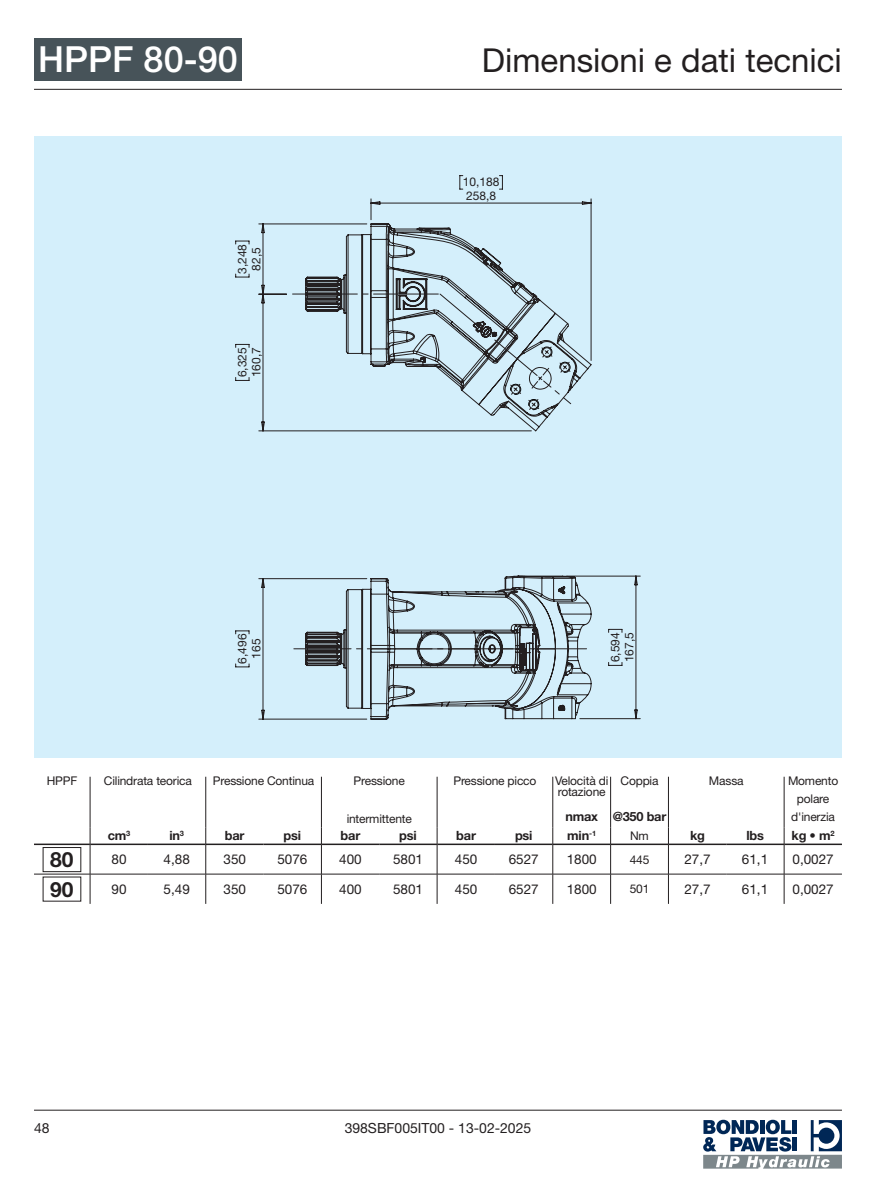
<style>
.page{position:relative;width:893px;height:1191px;background:#fff}
.page>*{position:absolute;margin:0;border:0;box-sizing:border-box;transform-origin:0 0}
.t1{font:500 36px "Helvetica Neue LT Std";color:#fff}
.t2{font:33px "Helvetica Neue LT Std";color:#231f20}
.t3{font:700 21px "Helvetica Neue LT Std";color:#231f20}
.t4{font:13.95px "Helvetica Neue LT Std";color:#231f20}
.t5{font:13.5px "Helvetica Neue LT Std";color:#231f20}
.t6{font:700 12.75px "Helvetica Neue LT Std";letter-spacing:-.015em;color:#231f20}
.t7{font:12px/14px "Helvetica Neue LT Std";letter-spacing:-.015em;color:#231f20}
</style>
<div class="page">
<hr style="left:34px;top:89px;width:808px;height:1px;background:#231f20">
<hr style="left:34px;top:1109px;width:808px;height:1px;background:#231f20">
<svg style="left:703px;top:1119px;width:139px;height:49px"></svg>
<div style="left:34px;top:38px;width:208px;height:43px;background:#475359"></div>
<div style="left:34px;top:137px;width:808px;height:621px;background:#d4effb"></div>
<svg style="left:235px;top:223px;width:70px;height:208px"></svg>
<svg style="left:291px;top:175px;width:300px;height:235px"></svg>
<svg style="left:305px;top:223px;width:287px;height:208px"></svg>
<svg style="left:235px;top:575px;width:405px;height:144px"></svg>
<hr style="left:34px;top:843px;width:56px;height:2px;background:#231f20">
<hr style="left:90px;top:843px;width:58px;height:2px;background:#231f20">
<hr style="left:148px;top:843px;width:58px;height:2px;background:#231f20">
<hr style="left:206px;top:843px;width:58px;height:2px;background:#231f20">
<hr style="left:264px;top:843px;width:57px;height:2px;background:#231f20">
<hr style="left:322px;top:843px;width:57px;height:2px;background:#231f20">
<hr style="left:379px;top:843px;width:58px;height:2px;background:#231f20">
<hr style="left:437px;top:843px;width:58px;height:2px;background:#231f20">
<hr style="left:495px;top:843px;width:58px;height:2px;background:#231f20">
<hr style="left:553px;top:843px;width:57px;height:2px;background:#231f20">
<hr style="left:611px;top:843px;width:57px;height:2px;background:#231f20">
<hr style="left:669px;top:843px;width:57px;height:2px;background:#231f20">
<hr style="left:726px;top:843px;width:58px;height:2px;background:#231f20">
<hr style="left:784px;top:843px;width:58px;height:2px;background:#231f20">
<hr style="left:34px;top:874px;width:56px;height:1px;background:#231f20">
<hr style="left:90px;top:874px;width:58px;height:1px;background:#231f20">
<hr style="left:148px;top:874px;width:58px;height:1px;background:#231f20">
<hr style="left:206px;top:874px;width:58px;height:1px;background:#231f20">
<hr style="left:264px;top:874px;width:57px;height:1px;background:#231f20">
<hr style="left:321px;top:874px;width:58px;height:1px;background:#231f20">
<hr style="left:379px;top:874px;width:58px;height:1px;background:#231f20">
<hr style="left:437px;top:874px;width:58px;height:1px;background:#231f20">
<hr style="left:495px;top:874px;width:58px;height:1px;background:#231f20">
<hr style="left:553px;top:874px;width:58px;height:1px;background:#231f20">
<hr style="left:611px;top:874px;width:57px;height:1px;background:#231f20">
<hr style="left:668px;top:874px;width:58px;height:1px;background:#231f20">
<hr style="left:726px;top:874px;width:58px;height:1px;background:#231f20">
<hr style="left:784px;top:874px;width:58px;height:1px;background:#231f20">
<hr style="left:90px;top:776px;width:1px;height:51px;background:#231f20">
<svg style="left:90px;top:827px;width:1px;height:17px"></svg>
<hr style="left:784px;top:776px;width:1px;height:51px;background:#231f20">
<svg style="left:784px;top:827px;width:1px;height:17px"></svg>
<hr style="left:205px;top:776px;width:1px;height:51px;background:#231f20">
<svg style="left:205px;top:827px;width:1px;height:17px"></svg>
<hr style="left:321px;top:776px;width:1px;height:51px;background:#231f20">
<svg style="left:321px;top:827px;width:1px;height:17px"></svg>
<hr style="left:437px;top:776px;width:1px;height:51px;background:#231f20">
<svg style="left:437px;top:827px;width:1px;height:17px"></svg>
<hr style="left:552px;top:776px;width:1px;height:51px;background:#231f20">
<svg style="left:552px;top:827px;width:1px;height:17px"></svg>
<hr style="left:610px;top:776px;width:1px;height:51px;background:#231f20">
<hr style="left:668px;top:776px;width:1px;height:51px;background:#231f20">
<svg style="left:610px;top:827px;width:1px;height:17px"></svg>
<svg style="left:668px;top:827px;width:1px;height:17px"></svg>
<hr style="left:90px;top:844px;width:1px;height:30px;background:#231f20">
<hr style="left:90px;top:874px;width:1px;height:30px;background:#231f20">
<hr style="left:205px;top:844px;width:1px;height:30px;background:#231f20">
<hr style="left:205px;top:874px;width:1px;height:30px;background:#231f20">
<hr style="left:321px;top:844px;width:1px;height:30px;background:#231f20">
<hr style="left:321px;top:874px;width:1px;height:30px;background:#231f20">
<hr style="left:437px;top:844px;width:1px;height:30px;background:#231f20">
<hr style="left:437px;top:874px;width:1px;height:30px;background:#231f20">
<hr style="left:552px;top:844px;width:1px;height:30px;background:#231f20">
<hr style="left:552px;top:874px;width:1px;height:30px;background:#231f20">
<hr style="left:610px;top:844px;width:1px;height:30px;background:#231f20">
<hr style="left:668px;top:844px;width:1px;height:30px;background:#231f20">
<hr style="left:610px;top:874px;width:1px;height:30px;background:#231f20">
<hr style="left:668px;top:874px;width:1px;height:30px;background:#231f20">
<hr style="left:784px;top:844px;width:1px;height:30px;background:#231f20">
<hr style="left:784px;top:874px;width:1px;height:30px;background:#231f20">
<div style="left:43px;top:847px;width:38px;height:25px;border:1px solid #231f20"></div>
<h1 class="t1" style="left:38px;top:38px;width:201px">HPPF 80-90</h1>
<h2 class="t2" style="left:482px;top:41px;width:362px">Dimensioni e dati tecnici</h2>
<p class="t7" style="left:235px;top:274px;width:31px;rotate:-90deg">3,248<br>82,5</p>
<p class="t7" style="left:235px;top:377px;width:31px;rotate:-90deg">6,325<br>160,7</p>
<p class="t7" style="left:463px;top:175px;width:38px">10,188<br>258,8</p>
<p class="t7" style="left:235px;top:664px;width:31px;rotate:-90deg">6,496</p>
<p class="t7" style="left:608px;top:662px;width:31px;rotate:-90deg">6,594<br>167,5</p>
<p class="t7" style="left:249px;top:659px;width:21px;rotate:-90deg">165</p>
<p class="t7" style="left:47px;top:774px;width:32px">HPPF</p>
<p class="t7" style="left:104px;top:774px;width:90px">Cilindrata teorica</p>
<p class="t7" style="left:213px;top:774px;width:103px">Pressione Continua</p>
<p class="t7" style="left:354px;top:774px;width:53px">Pressione</p>
<p class="t7" style="left:347px;top:811px;width:67px">intermittente</p>
<p class="t7" style="left:453px;top:774px;width:85px">Pressione picco</p>
<p class="t7" style="left:555px;top:775px;width:55px;line-height:10.9px">Velocità di rotazione</p>
<p class="t6" style="left:565px;top:808px;width:34px">nmax</p>
<p class="t7" style="left:620px;top:774px;width:39px">Coppia</p>
<p class="t6" style="left:613px;top:808px;width:55px">@350 bar</p>
<p class="t7" style="left:709px;top:774px;width:36px">Massa</p>
<p class="t7" style="left:788px;top:772px;width:52px;line-height:17.9px;text-align:center">Momento polare d'inerzia</p>
<p class="t6" style="left:108px;top:827px;width:24px">cm<sup>3</sup></p>
<p class="t6" style="left:169px;top:827px;width:16px">in<sup>3</sup></p>
<p class="t6" style="left:225px;top:827px;width:21px">bar</p>
<p class="t6" style="left:284px;top:827px;width:19px">psi</p>
<p class="t6" style="left:341px;top:827px;width:21px">bar</p>
<p class="t6" style="left:399px;top:827px;width:19px">psi</p>
<p class="t6" style="left:456px;top:827px;width:21px">bar</p>
<p class="t6" style="left:515px;top:827px;width:19px">psi</p>
<p class="t6" style="left:567px;top:827px;width:30px">min<sup>-1</sup></p>
<p class="t7" style="left:630px;top:828px;width:20px">Nm</p>
<p class="t6" style="left:690px;top:827px;width:16px">kg</p>
<p class="t6" style="left:746px;top:827px;width:19px">lbs</p>
<p class="t6" style="left:791px;top:827px;width:45px">kg • m<sup>2</sup></p>
<h3 class="t3" style="left:50px;top:846px;width:25px">80</h3>
<p class="t5" style="left:112px;top:851px;width:17px">80</p>
<p class="t5" style="left:164px;top:851px;width:28px">4,88</p>
<p class="t5" style="left:223px;top:851px;width:24px">350</p>
<p class="t5" style="left:277px;top:851px;width:32px">5076</p>
<p class="t5" style="left:339px;top:851px;width:24px">400</p>
<p class="t5" style="left:393px;top:851px;width:32px">5801</p>
<p class="t5" style="left:455px;top:851px;width:24px">450</p>
<p class="t5" style="left:509px;top:851px;width:32px">6527</p>
<p class="t5" style="left:567px;top:851px;width:32px">1800</p>
<p class="t7" style="left:630px;top:852px;width:21px">445</p>
<p class="t5" style="left:684px;top:851px;width:28px">27,7</p>
<p class="t5" style="left:742px;top:851px;width:28px">61,1</p>
<p class="t5" style="left:792px;top:851px;width:43px">0,0027</p>
<h3 class="t3" style="left:50px;top:876px;width:25px">90</h3>
<p class="t5" style="left:112px;top:881px;width:17px">90</p>
<p class="t5" style="left:164px;top:881px;width:28px">5,49</p>
<p class="t5" style="left:223px;top:881px;width:24px">350</p>
<p class="t5" style="left:277px;top:881px;width:32px">5076</p>
<p class="t5" style="left:339px;top:881px;width:24px">400</p>
<p class="t5" style="left:393px;top:881px;width:32px">5801</p>
<p class="t5" style="left:455px;top:881px;width:24px">450</p>
<p class="t5" style="left:509px;top:881px;width:32px">6527</p>
<p class="t5" style="left:567px;top:881px;width:32px">1800</p>
<p class="t7" style="left:630px;top:882px;width:21px">501</p>
<p class="t5" style="left:684px;top:881px;width:28px">27,7</p>
<p class="t5" style="left:742px;top:881px;width:28px">61,1</p>
<p class="t5" style="left:792px;top:881px;width:43px">0,0027</p>
<p class="t4" style="left:34px;top:1119px;width:17px">48</p>
<p class="t4" style="left:345px;top:1119px;width:188px">398SBF005IT00 - 13-02-2025</p>
</div>
